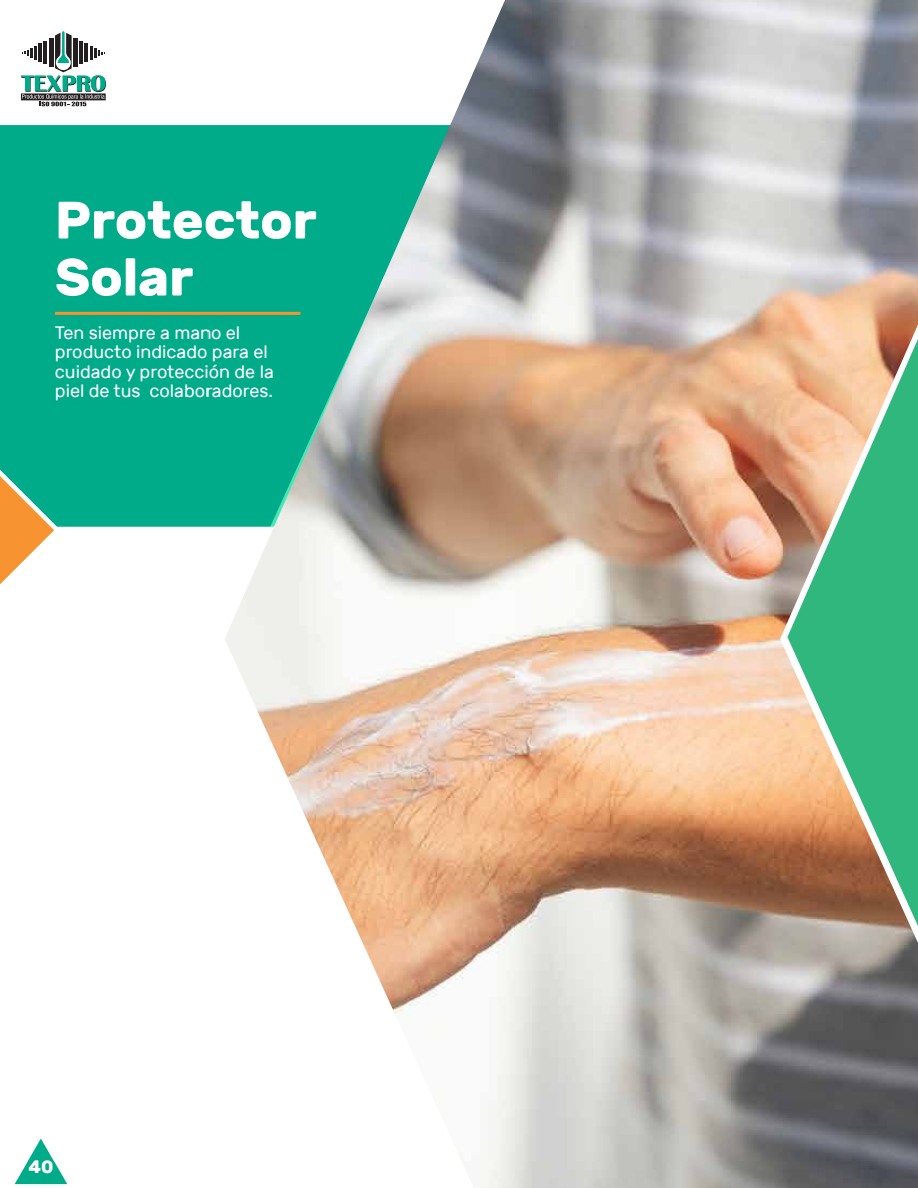
<style>
.page{position:relative;width:918px;height:1188px;background:#fff}
.page>*{position:absolute;margin:0;border:0;box-sizing:border-box;transform-origin:0 0}
.t1{font:700 52.5px/57px "Rubik";color:#fff}
.t2{font:18px/19.5px "Rubik";color:#fff}
.t3{font:700 18px "Rubik";color:#fff}
</style>
<div class="page">
<div style="left:0;top:125px;width:225px;height:402px;background:#00ab8a"></div>
<hr style="left:55px;top:312px;width:245px;height:3px;background:#f79431">
<img style="left:225px;top:0;width:693px;height:1188px">
<svg style="left:780px;top:216px;width:138px;height:790px;background:#94ac89"></svg>
<svg style="left:0;top:460px;width:64px;height:125px"></svg>
<svg style="left:21px;top:31px;width:85px;height:75px"></svg>
<svg style="left:15px;top:1139px;width:52px;height:45px"></svg>
<h1 class="t1" style="left:55px;top:192px;width:263px">Protector<br>Solar</h1>
<p class="t2" style="left:55px;top:323px;width:220px">Ten siempre a mano el producto indicado para el cuidado y protección de la piel de tus colaboradores.</p>
<p class="t3" style="left:28px;top:1156px;width:27px">40</p>
</div>
